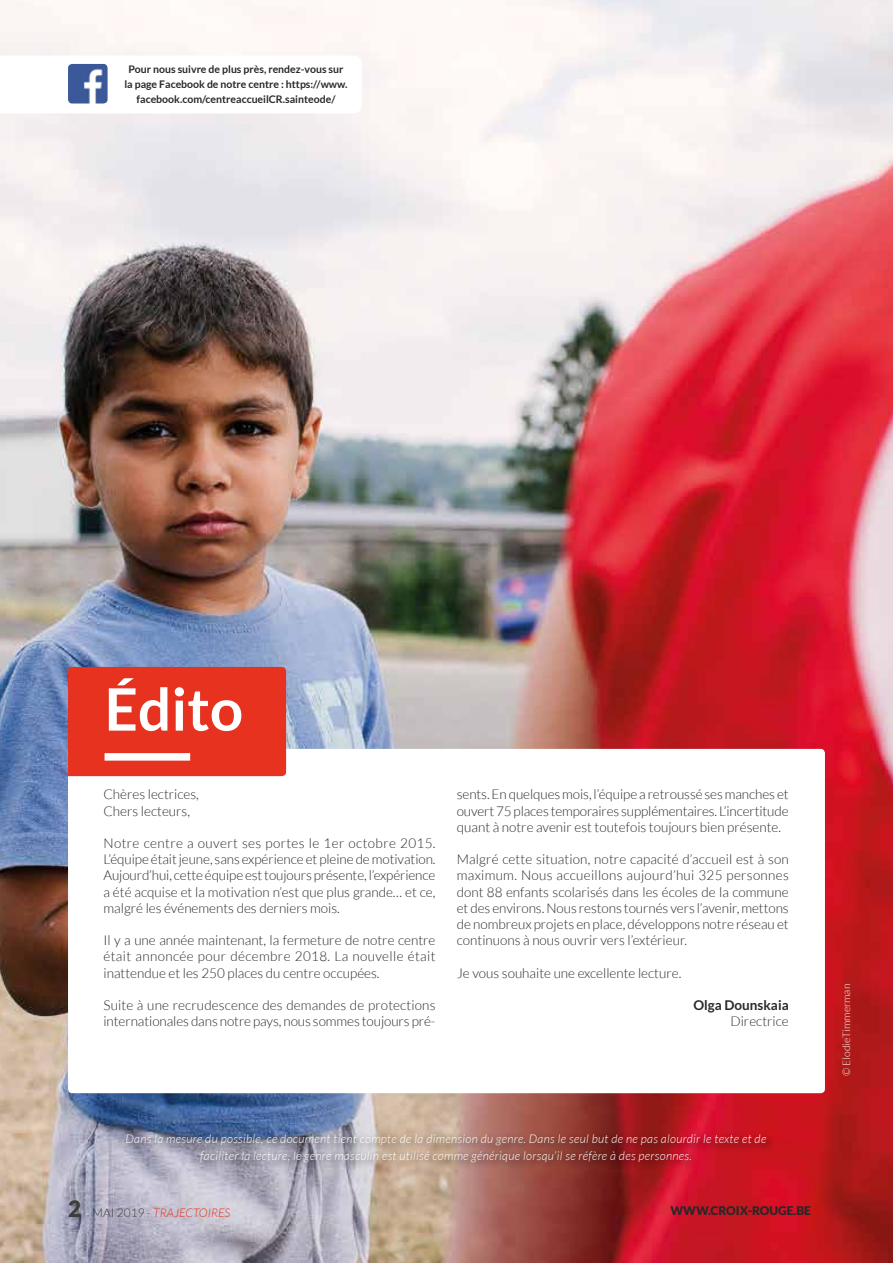
<style>
.page{position:relative;width:893px;height:1263px;background:#fff}
.page>*{position:absolute;margin:0;border:0;box-sizing:border-box;transform-origin:0 0}
.t1{font:700 58.5px "Lato";color:#fff}
.t2{font:300 13.5px/16.2px "Lato";color:#282827;text-align:justify}
.t3{font:700 13.5px "Lato";color:#282827}
.t4{font:italic 300 12px/16.5px "Lato";letter-spacing:.025em;color:#fff;text-align:center}
.t5{font:italic 300 12px "Lato";color:#e6321f}
.t6{font:900 12px "Lato";color:#282827}
.t7{font:700 10.5px/15px "Lato";color:#282827;text-align:center}
.t8{font:300 10.5px "Lato";color:#fff}
.s1{font-weight:900;font-style:normal;font-size:22.5px;color:#3c3c3b}
.s2{font-style:normal;color:#3c3c3b}
</style>
<div class="page">
<img style="left:0;top:0;width:893px;height:1263px">
<div style="left:68px;top:749px;width:757px;height:344px;background:#fff;border-radius:4px"></div>
<div style="left:68px;top:667px;width:218px;height:109px;background:#e6321f"></div>
<div style="left:105px;top:753px;width:85px;height:8px;background:#fff"></div>
<div style="left:122px;top:1130px;width:655px;height:42px;background:#000;opacity:.75"></div>
<svg style="left:0;top:55px;width:362px;height:58px"></svg>
<img style="left:68px;top:64px;width:40px;height:40px">
<p class="t7" style="left:124px;top:62px;width:225px">Pour nous suivre de plus près, rendez-vous sur la page Facebook de notre centre : https://www. facebook.com/centreaccueilCR.sainteode/</p>
<h1 class="t1" style="left:105px;top:676px;width:140px">Édito</h1>
<p class="t2" style="left:103px;top:786px;width:97px">Chères lectrices,<br>Chers lecteurs,</p>
<p class="t2" style="left:103px;top:835px;width:334px">Notre centre a ouvert ses portes le 1er octobre 2015.<br>L’équipe était jeune, sans expérience et pleine de motivation.<br>Aujourd’hui, cette équipe est toujours présente, l’expérience a été acquise et la motivation n’est que plus grande… et ce, malgré les événements des derniers mois.</p>
<p class="t2" style="left:103px;top:932px;width:334px">Il y a une année maintenant, la fermeture de notre centre était annoncée pour décembre 2018. La nouvelle était inattendue et les 250 places du centre occupées.</p>
<p class="t2" style="left:103px;top:997px;width:333px">Suite à une recrudescence des demandes de protections internationales dans notre pays, nous sommes toujours pré-</p>
<p class="t2" style="left:457px;top:786px;width:333px">sents. En quelques mois, l’équipe a retroussé ses manches et ouvert 75 places temporaires supplémentaires. L’incertitude quant à notre avenir est toutefois toujours bien présente.</p>
<p class="t2" style="left:457px;top:851px;width:333px">Malgré cette situation, notre capacité d’accueil est à son maximum. Nous accueillons aujourd’hui 325 personnes dont 88 enfants scolarisés dans les écoles de la commune et des environs. Nous restons tournés vers l’avenir, mettons de nombreux projets en place, développons notre réseau et continuons à nous ouvrir vers l’extérieur.</p>
<p class="t2" style="left:457px;top:965px;width:226px">Je vous souhaite une excellente lecture.</p>
<p class="t3" style="left:693px;top:997px;width:97px">Olga Dounskaia</p>
<p class="t2" style="left:730px;top:1013px;width:60px">Directrice</p>
<p class="t4" style="left:126px;top:1131px;width:642px">Dans la mesure du possible, ce document tient compte de la dimension du genre. Dans le seul but de ne pas alourdir le texte et de faciliter la lecture, le genre masculin est utilisé comme générique lorsqu’il se réfère à des personnes.</p>
<p class="t5" style="left:68px;top:1206px;width:164px"><span class="s1">2</span> <span class="s2">MAI 2019 -</span> TRAJECTOIRES</p>
<p class="t6" style="left:670px;top:1204px;width:142px">WWW.CROIX-ROUGE.BE</p>
<p class="t8" style="left:841px;top:1076px;width:94px;rotate:-90deg">© ElodieTimmerman</p>
</div>
